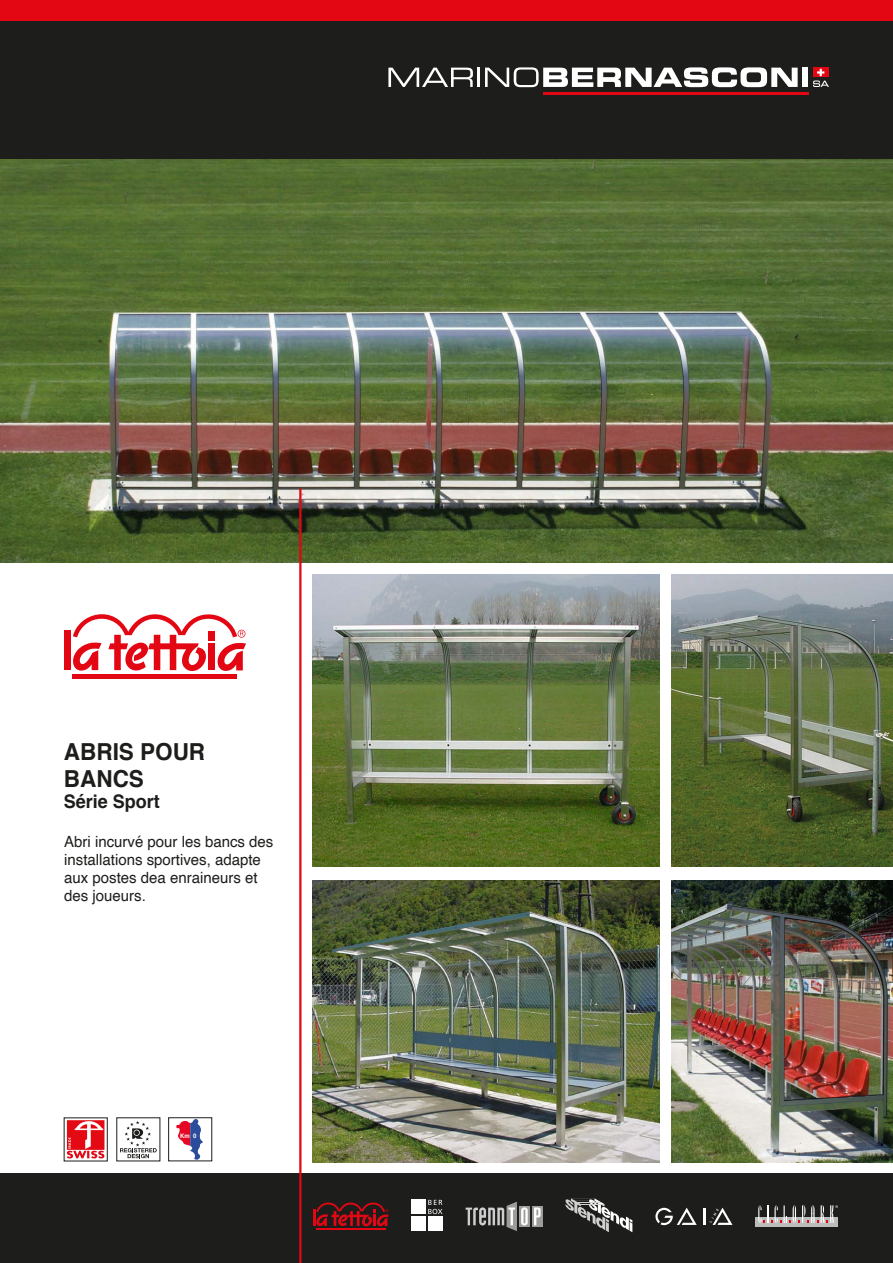
<style>
.page{position:relative;width:893px;height:1263px;background:#fff}
.page>*{position:absolute;margin:0;border:0;box-sizing:border-box;transform-origin:0 0}
.t1{font:700 23.4px/27px "Helvetica";color:#1d1d1b;scale:.96 1}
.t2{font:700 18.75px "Helvetica";color:#1d1d1b;scale:.96 1}
.t3{font:15.45px/18px "Helvetica";color:#1d1d1b}
.t4{font:700 6.15px "Helvetica";color:#fff}
</style>
<div class="page">
<img style="left:0;top:158px;width:893px;height:404px">
<svg style="left:66px;top:1120px;width:1px;height:30px"></svg>
<div style="left:0;top:1174px;width:893px;height:89px;background:#1d1d1b"></div>
<div style="left:0;top:0;width:893px;height:21px;background:#e30613"></div>
<div style="left:0;top:21px;width:893px;height:137px;background:#1d1d1b"></div>
<hr style="left:299px;top:489px;width:2px;height:774px;background:#e30613">
<svg style="left:120px;top:1121px;width:37px;height:37px"></svg>
<div style="left:64px;top:631px;width:7px;height:39px;background:#e30613"></div>
<div style="left:72px;top:674px;width:165px;height:5px;background:#e30613"></div>
<svg style="left:69px;top:614px;width:177px;height:57px"></svg>
<svg style="left:176px;top:1119px;width:27px;height:40px"></svg>
<div style="left:168px;top:1117px;width:44px;height:44px;border:1px solid #1d1d1b"></div>
<svg style="left:388px;top:68px;width:85px;height:19px"></svg>
<hr style="left:477px;top:68px;width:3px;height:19px;background:#fff">
<svg style="left:485px;top:67px;width:313px;height:20px"></svg>
<div style="left:802px;top:68px;width:6px;height:19px;background:#fff"></div>
<hr style="left:543px;top:92px;width:265px;height:2px;background:#e30613">
<svg style="left:813px;top:68px;width:15px;height:1px"></svg>
<svg style="left:813px;top:69px;width:16px;height:18px"></svg>
<svg style="left:67px;top:1120px;width:38px;height:39px"></svg>
<img style="left:313px;top:575px;width:346px;height:292px">
<img style="left:671px;top:881px;width:222px;height:281px">
<img style="left:313px;top:881px;width:346px;height:281px">
<img style="left:672px;top:575px;width:221px;height:292px">
<div style="left:756px;top:1217px;width:82px;height:10px;background:#bcbcbc"></div>
<svg style="left:758px;top:1205px;width:80px;height:18px"></svg>
<svg style="left:428px;top:1200px;width:15px;height:14px"></svg>
<div style="left:412px;top:1200px;width:14px;height:14px;background:#fff"></div>
<div style="left:412px;top:1216px;width:14px;height:15px;background:#fff"></div>
<div style="left:428px;top:1216px;width:14px;height:15px;background:#fff"></div>
<svg style="left:313px;top:1202px;width:76px;height:27px"></svg>
<div style="left:519px;top:1206px;width:11px;height:21px;background:#9d9d9c"></div>
<div style="left:532px;top:1206px;width:10px;height:21px;background:#9d9d9c"></div>
<svg style="left:534px;top:1207px;width:7px;height:18px"></svg>
<svg style="left:466px;top:1202px;width:62px;height:29px"></svg>
<svg style="left:565px;top:1198px;width:67px;height:34px"></svg>
<hr style="left:703px;top:1208px;width:3px;height:17px;background:#fff">
<svg style="left:655px;top:1207px;width:42px;height:18px"></svg>
<svg style="left:709px;top:1207px;width:23px;height:18px"></svg>
<h1 class="t1" style="left:64px;top:738px;width:149px">ABRIS POUR<br>BANCS</h1>
<p class="t2" style="left:64px;top:787px;width:102px">Série Sport</p>
<p class="t3" style="left:64px;top:833px;width:211px">Abri incurvé pour les bancs des installations sportives, adapte aux postes dea enraineurs et des joueurs.</p>
<p class="t4" style="left:180px;top:1130px;width:18px">Km 0</p>
</div>
